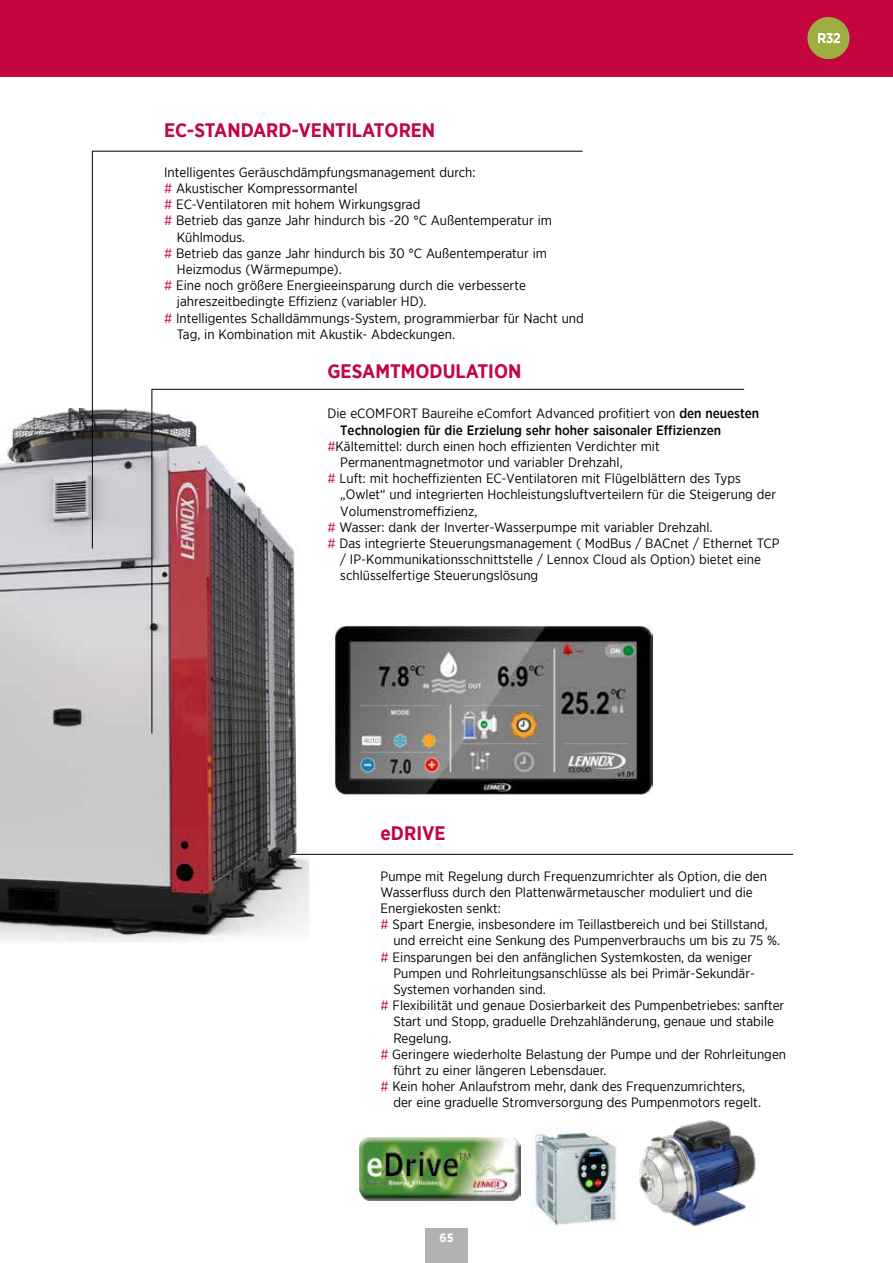
<style>
.page{position:relative;width:893px;height:1263px;background:#fff}
.page>*{position:absolute;margin:0;border:0;box-sizing:border-box;transform-origin:0 0}
.t1{font:700 19.5px "Gotham Narrow";color:#c4053f}
.t2{font:13.5px "Gotham Narrow";color:#000}
.t3{font:500 13.5px "Gotham Narrow";color:#000}
.t4{font:700 12px "Gotham";color:#fff;scale:.9 1}
.s1{color:#c4053f}
.s2{font-weight:500}
</style>
<div class="page">
<div style="left:0;top:0;width:893px;height:77px;background:#c4053f"></div>
<img style="left:359px;top:1138px;width:161px;height:62px">
<img style="left:532px;top:1127px;width:86px;height:99px">
<img style="left:639px;top:1120px;width:117px;height:107px">
<svg style="left:313px;top:794px;width:480px;height:61px"></svg>
<div style="left:425px;top:1229px;width:43px;height:34px;background:#b3b2b2"></div>
<img style="left:0;top:408px;width:313px;height:534px">
<div style="left:807px;top:17px;width:42px;height:42px;background:#9fad42;border-radius:50%"></div>
<svg style="left:818px;top:33px;width:22px;height:10px"></svg>
<img style="left:334px;top:625px;width:319px;height:169px">
<hr style="left:92px;top:151px;width:1px;height:398px;background:#000">
<hr style="left:92px;top:151px;width:491px;height:1px;background:#000">
<hr style="left:152px;top:389px;width:1px;height:344px;background:#000">
<hr style="left:152px;top:389px;width:592px;height:1px;background:#000">
<h1 class="t1" style="left:164px;top:117px;width:273px">EC-STANDARD-VENTILATOREN</h1>
<p class="t2" style="left:164px;top:164px;width:313px">Intelligentes Geräuschdämpfungsmanagement durch:</p>
<p class="t2" style="left:164px;top:180px;width:195px"><span class="s1">#</span> Akustischer Kompressormantel</p>
<p class="t2" style="left:164px;top:196px;width:258px"><span class="s1">#</span> EC-Ventilatoren mit hohem Wirkungsgrad</p>
<p class="t2" style="left:164px;top:212px;width:389px"><span class="s1">#</span> Betrieb das ganze Jahr hindurch bis -20 °C Außentemperatur im</p>
<p class="t2" style="left:177px;top:228px;width:70px">Kühlmodus.</p>
<p class="t2" style="left:164px;top:245px;width:384px"><span class="s1">#</span> Betrieb das ganze Jahr hindurch bis 30 °C Außentemperatur im</p>
<p class="t2" style="left:177px;top:261px;width:166px">Heizmodus (Wärmepumpe).</p>
<p class="t2" style="left:164px;top:277px;width:363px"><span class="s1">#</span> Eine noch größere Energieeinsparung durch die verbesserte</p>
<p class="t2" style="left:177px;top:293px;width:251px">jahreszeitbedingte Effizienz (variabler HD).</p>
<p class="t2" style="left:164px;top:309px;width:421px"><span class="s1">#</span> Intelligentes Schalldämmungs-System, programmierbar für Nacht und</p>
<p class="t2" style="left:177px;top:326px;width:280px">Tag, in Kombination mit Akustik- Abdeckungen.</p>
<h1 class="t1" style="left:327px;top:359px;width:195px">GESAMTMODULATION</h1>
<p class="t2" style="left:327px;top:405px;width:433px">Die eCOMFORT Baureihe eComfort Advanced profitiert von <span class="s2">den neuesten</span></p>
<p class="t3" style="left:340px;top:421px;width:382px">Technologien für die Erzielung sehr hoher saisonaler Effizienzen</p>
<p class="t2" style="left:327px;top:438px;width:334px"><span class="s1">#</span>Kältemittel: durch einen hoch effizienten Verdichter mit</p>
<p class="t2" style="left:340px;top:454px;width:284px">Permanentmagnetmotor und variabler Drehzahl,</p>
<p class="t2" style="left:327px;top:470px;width:415px"><span class="s1">#</span> Luft: mit hocheffizienten EC-Ventilatoren mit Flügelblättern des Typs</p>
<p class="t2" style="left:340px;top:486px;width:437px">„Owlet“ und integrierten Hochleistungsluftverteilern für die Steigerung der</p>
<p class="t2" style="left:340px;top:502px;width:139px">Volumenstromeffizienz,</p>
<p class="t2" style="left:327px;top:519px;width:387px"><span class="s1">#</span> Wasser: dank der Inverter-Wasserpumpe mit variabler Drehzahl.</p>
<p class="t2" style="left:327px;top:535px;width:454px"><span class="s1">#</span> Das integrierte Steuerungsmanagement ( ModBus / BACnet / Ethernet TCP</p>
<p class="t2" style="left:340px;top:551px;width:422px">/ IP-Kommunikationsschnittstelle / Lennox Cloud als Option) bietet eine</p>
<p class="t2" style="left:340px;top:567px;width:200px">schlüsselfertige Steuerungslösung</p>
<h1 class="t1" style="left:381px;top:821px;width:67px">eDRIVE</h1>
<p class="t2" style="left:381px;top:867px;width:388px">Pumpe mit Regelung durch Frequenzumrichter als Option, die den</p>
<p class="t2" style="left:381px;top:884px;width:374px">Wasserfluss durch den Plattenwärmetauscher moduliert und die</p>
<p class="t2" style="left:381px;top:900px;width:122px">Energiekosten senkt:</p>
<p class="t2" style="left:381px;top:916px;width:389px"><span class="s1">#</span> Spart Energie, insbesondere im Teillastbereich und bei Stillstand,</p>
<p class="t2" style="left:393px;top:932px;width:388px">und erreicht eine Senkung des Pumpenverbrauchs um bis zu 75 %.</p>
<p class="t2" style="left:381px;top:948px;width:373px"><span class="s1">#</span> Einsparungen bei den anfänglichen Systemkosten, da weniger</p>
<p class="t2" style="left:393px;top:965px;width:363px">Pumpen und Rohrleitungsanschlüsse als bei Primär-Sekundär-</p>
<p class="t2" style="left:393px;top:981px;width:154px">Systemen vorhanden sind.</p>
<p class="t2" style="left:381px;top:997px;width:405px"><span class="s1">#</span> Flexibilität und genaue Dosierbarkeit des Pumpenbetriebes: sanfter</p>
<p class="t2" style="left:393px;top:1013px;width:382px">Start und Stopp, graduelle Drehzahländerung, genaue und stabile</p>
<p class="t2" style="left:393px;top:1029px;width:60px">Regelung.</p>
<p class="t2" style="left:381px;top:1046px;width:407px"><span class="s1">#</span> Geringere wiederholte Belastung der Pumpe und der Rohrleitungen</p>
<p class="t2" style="left:393px;top:1062px;width:215px">führt zu einer längeren Lebensdauer.</p>
<p class="t2" style="left:381px;top:1078px;width:366px"><span class="s1">#</span> Kein hoher Anlaufstrom mehr, dank des Frequenzumrichters,</p>
<p class="t2" style="left:393px;top:1094px;width:369px">der eine graduelle Stromversorgung des Pumpenmotors regelt.</p>
<p class="t4" style="left:439px;top:1231px;width:17px">65</p>
</div>
